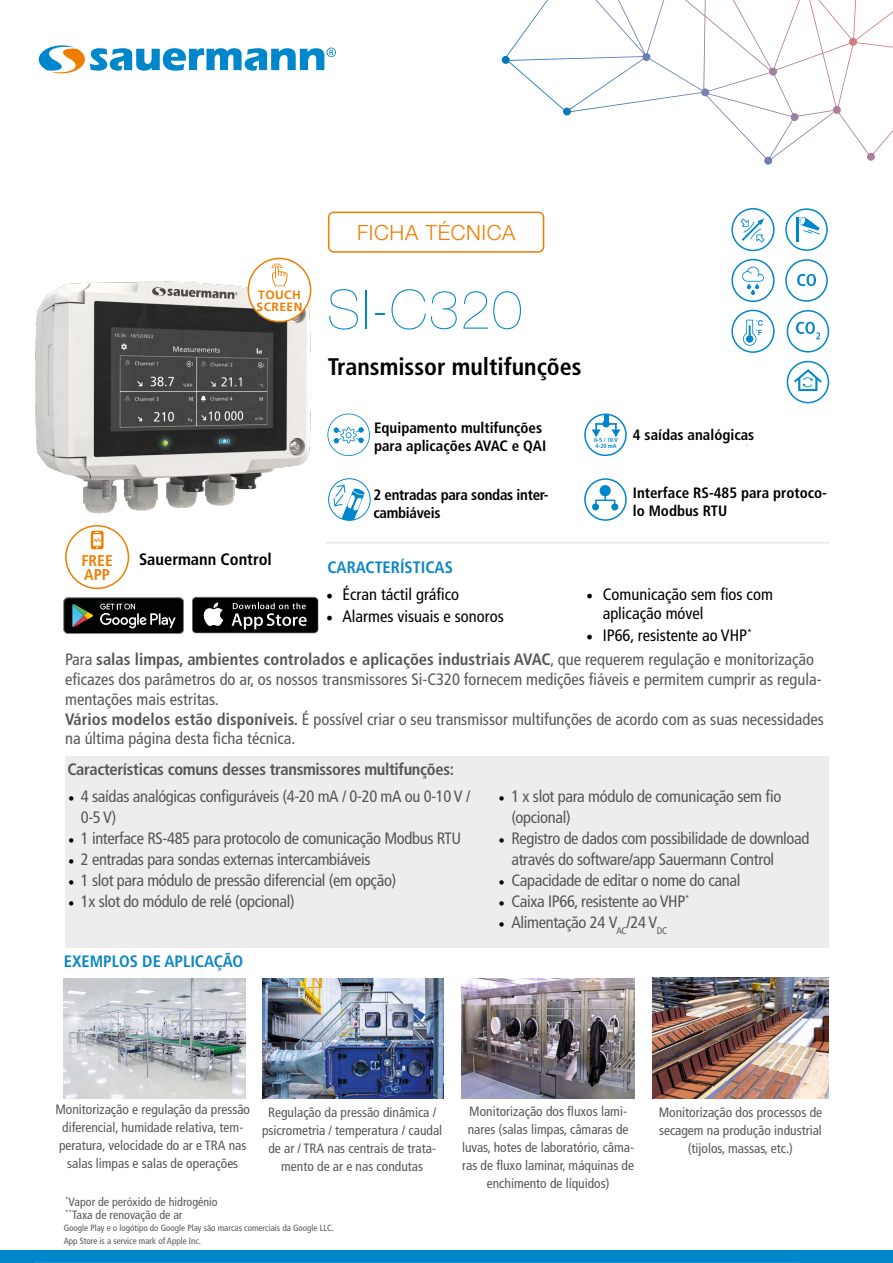
<style>
.page{position:relative;width:893px;height:1263px;background:#fff}
.page>*{position:absolute;margin:0;border:0;box-sizing:border-box;transform-origin:0 0}
.t1{font:200 54px "Helvetica Neue LT Std";letter-spacing:.03em;color:#0086ca}
.t2{font:700 condensed 24px "Frutiger LT Std";color:#000}
.t3{font:300 21px "Helvetica Neue LT Std";letter-spacing:.03em;color:#ef7d00}
.t4{font:condensed 16.5px/21px "Frutiger LT Std";letter-spacing:-.02em;color:#575756}
.t5{font:condensed 16.5px/19.8px "Frutiger LT Std";color:#575756}
.t6{font:condensed 16.5px/19.8px "Frutiger LT Std";color:#000}
.t7{font:700 condensed 16.5px "Frutiger LT Std";letter-spacing:-.02em;color:#575756}
.t8{font:700 condensed 16.5px "Frutiger LT Std";color:#0b86c8}
.t9{font:700 condensed 16.5px "Frutiger LT Std";color:#000}
.t10{font:700 condensed 15.6px "Frutiger LT Std";color:#ef7d00}
.t11{font:700 condensed 15px/18px "Frutiger LT Std";color:#000}
.t12{font:700 condensed 15px/18px "Frutiger LT Std";letter-spacing:-.02em;color:#000}
.t13{font:condensed 13.5px/18px "Frutiger LT Std";color:#575756;text-align:center}
.t14{font:condensed 12px/13.5px "Frutiger LT Std";color:#575756}
.t15{font:700 12px/12px "Frutiger LT Std";letter-spacing:.04em;color:#ef7d00}
.t16{font:condensed 9px/12.6px "Frutiger LT Std";color:#575756}
.t17{font:700 condensed 6px/6px "Frutiger LT Std";color:#0086ca}
.s1{font-family:"Minion Pro";font-stretch:normal;font-size:18px}
.s2{font-weight:700}
.s3{font-family:"Minion Pro";font-stretch:normal;color:#000}
</style>
<div class="page">
<img style="left:35px;top:268px;width:296px;height:259px">
<div style="left:65px;top:756px;width:763px;height:191px;background:#ededed"></div>
<svg style="left:502px;top:0;width:391px;height:165px"></svg>
<div style="left:0;top:1251px;width:893px;height:12px;background:#0086ca"></div>
<hr style="left:325px;top:542px;width:504px;height:1px;background:#dadada">
<div style="left:328px;top:212px;width:216px;height:41px;border:2px solid #ef7d00;border-radius:5px"></div>
<hr style="left:34px;top:1262px;width:765px;height:1px;background:#dadada">
<div style="left:584px;top:414px;width:43px;height:42px;border:2px solid #0086ca;border-radius:50%"></div>
<hr style="left:604px;top:414px;width:4px;height:10px;background:#0086ca">
<div style="left:602px;top:420px;width:8px;height:7px;background:#0086ca;border-radius:50%"></div>
<svg style="left:591px;top:423px;width:30px;height:14px"></svg>
<svg style="left:38px;top:45px;width:298px;height:29px"></svg>
<div style="left:248px;top:258px;width:63px;height:64px;background:#fff;border-radius:50%"></div>
<div style="left:248px;top:258px;width:63px;height:64px;border:2px solid #ef7d00;border-radius:50%"></div>
<svg style="left:271px;top:263px;width:16px;height:23px"></svg>
<div style="left:584px;top:478px;width:43px;height:43px;border:2px solid #0086ca;border-radius:50%"></div>
<div style="left:592px;top:503px;width:7px;height:7px;border:2px solid #0086ca;border-radius:50%"></div>
<div style="left:601px;top:486px;width:9px;height:9px;background:#0086ca;border-radius:50%"></div>
<div style="left:600px;top:485px;width:11px;height:11px;border:2px solid #0086ca;border-radius:50%"></div>
<div style="left:611px;top:503px;width:7px;height:7px;border:2px solid #0086ca;border-radius:50%"></div>
<svg style="left:593px;top:495px;width:24px;height:14px"></svg>
<svg style="left:327px;top:414px;width:43px;height:42px"></svg>
<div style="left:328px;top:478px;width:43px;height:43px;border:1px solid #0086ca;border-radius:50%"></div>
<svg style="left:333px;top:484px;width:32px;height:36px"></svg>
<div style="left:731px;top:208px;width:44px;height:43px;border:2px solid #0086ca;border-radius:50%"></div>
<svg style="left:740px;top:218px;width:24px;height:25px"></svg>
<div style="left:731px;top:310px;width:44px;height:43px;border:2px solid #0086ca;border-radius:50%"></div>
<svg style="left:743px;top:320px;width:20px;height:26px"></svg>
<div style="left:746px;top:335px;width:7px;height:8px;background:#0087cc;border-radius:50%"></div>
<div style="left:785px;top:208px;width:43px;height:43px;border:2px solid #0086ca;border-radius:50%"></div>
<hr style="left:796px;top:217px;width:2px;height:25px;background:#0086ca">
<svg style="left:798px;top:217px;width:22px;height:17px"></svg>
<div style="left:731px;top:259px;width:44px;height:43px;border:2px solid #0086ca;border-radius:50%"></div>
<svg style="left:742px;top:267px;width:22px;height:28px"></svg>
<div style="left:787px;top:310px;width:42px;height:42px;border:2px solid #0086ca;border-radius:50%"></div>
<svg style="left:796px;top:322px;width:24px;height:17px"></svg>
<div style="left:785px;top:259px;width:43px;height:43px;border:2px solid #0086ca;border-radius:50%"></div>
<svg style="left:797px;top:274px;width:19px;height:12px"></svg>
<div style="left:787px;top:361px;width:42px;height:42px;border:2px solid #0086ca;border-radius:50%"></div>
<svg style="left:794px;top:369px;width:28px;height:22px"></svg>
<div style="left:65px;top:525px;width:64px;height:64px;border:2px solid #ef7d00;border-radius:50%"></div>
<svg style="left:91px;top:531px;width:13px;height:18px"></svg>
<svg style="left:63px;top:597px;width:121px;height:37px;background:#2b2d2c"></svg>
<svg style="left:192px;top:597px;width:127px;height:37px;background:#363636"></svg>
<img style="left:652px;top:977px;width:176px;height:122px">
<img style="left:461px;top:978px;width:173px;height:121px">
<img style="left:63px;top:979px;width:183px;height:120px">
<img style="left:263px;top:978px;width:181px;height:121px">
<p class="t15" style="left:257px;top:289px;width:47px">TOUCH<br>SCREEN</p>
<p class="t10" style="left:81px;top:551px;width:33px">FREE</p>
<p class="t9" style="left:139px;top:549px;width:134px">Sauermann Control</p>
<p class="t10" style="left:84px;top:565px;width:27px">APP</p>
<h3 class="t3" style="left:357px;top:220px;width:160px">FICHA TÉCNICA</h3>
<h1 class="t1" style="left:327px;top:278px;width:196px">SI-C320</h1>
<h2 class="t2" style="left:328px;top:352px;width:255px">Transmissor multifunções</h2>
<p class="t11" style="left:374px;top:419px;width:174px">Equipamento multifunções para aplicações AVAC e QAI</p>
<p class="t12" style="left:373px;top:486px;width:176px">2 entradas para sondas inter&shy;cambiáveis</p>
<p class="t17" style="left:594px;top:437px;width:25px">0-5 / 10 V<br>4-20 mA</p>
<p class="t11" style="left:633px;top:426px;width:123px">4 saídas analógicas</p>
<p class="t11" style="left:633px;top:483px;width:195px">Interface RS-485 para protoco&shy;lo Modbus RTU</p>
<p class="t8" style="left:327px;top:557px;width:127px">CARACTERÍSTICAS</p>
<p class="t6" style="left:326px;top:584px;width:135px"><span class="s1">•</span> Écran táctil gráfico</p>
<p class="t6" style="left:326px;top:606px;width:179px"><span class="s1">•</span> Alarmes visuais e sonoros</p>
<p class="t6" style="left:603px;top:584px;width:172px;text-indent:-16px"><span class="s1">•</span> Comunicação sem fios com aplicação móvel</p>
<p class="t6" style="left:586px;top:626px;width:167px"><span class="s1">•</span> IP66, resistente ao VHP<sup>*</sup></p>
<p class="t5" style="left:65px;top:650px;width:760px">Para <span class="s2">salas limpas, ambientes controlados e aplicações industriais AVAC</span>, que requerem regulação e monitorização eficazes dos parâmetros do ar, os nossos transmissores Si-C320 fornecem medições fiáveis e permitem cumprir as regula&shy;mentações mais estritas.<br><span class="s2">Vários modelos estão disponíveis.</span> É possível criar o seu transmissor multifunções de acordo com as suas necessidades na última página desta ficha técnica.</p>
<p class="t7" style="left:67px;top:759px;width:388px">Características comuns desses transmissores multifunções:</p>
<p class="t4" style="left:81px;top:786px;width:391px;text-indent:-13px"><span class="s3">•</span> 4 saídas analógicas configuráveis (4-20 mA / 0-20 mA ou 0-10 V /<br>0-5 V)</p>
<p class="t4" style="left:68px;top:828px;width:395px"><span class="s3">•</span> 1 interface RS-485 para protocolo de comunicação Modbus RTU</p>
<p class="t4" style="left:68px;top:849px;width:304px"><span class="s3">•</span> 2 entradas para sondas externas intercambiáveis</p>
<p class="t4" style="left:68px;top:870px;width:330px"><span class="s3">•</span> 1 slot para módulo de pressão diferencial (em opção)</p>
<p class="t4" style="left:68px;top:891px;width:228px"><span class="s3">•</span> 1x slot do módulo de relé (opcional)</p>
<p class="t8" style="left:64px;top:951px;width:181px">EXEMPLOS DE APLICAÇÃO</p>
<p class="t4" style="left:511px;top:786px;width:271px;text-indent:-13px"><span class="s3">•</span> 1 x slot para módulo de comunicação sem fio (opcional)</p>
<p class="t4" style="left:511px;top:828px;width:300px;text-indent:-13px"><span class="s3">•</span> Registro de dados com possibilidade de download através do software/app Sauermann Control</p>
<p class="t4" style="left:499px;top:870px;width:243px"><span class="s3">•</span> Capacidade de editar o nome do canal</p>
<p class="t4" style="left:499px;top:891px;width:193px"><span class="s3">•</span> Caixa IP66, resistente ao VHP<sup>*</sup></p>
<p class="t4" style="left:499px;top:912px;width:170px"><span class="s3">•</span> Alimentação 24 V<sub>AC</sub>/24 V<sub>DC</sub></p>
<p class="t13" style="left:55px;top:1100px;width:196px">Monitorização e regulação da pressão diferencial, humidade relativa, tem&shy;peratura, velocidade do ar e TRA nas salas limpas e salas de operações</p>
<p class="t13" style="left:262px;top:1103px;width:182px">Regulação da pressão dinâmica / psicrometria / temperatura / caudal de ar / TRA nas centrais de trata&shy;mento de ar e nas condutas</p>
<p class="t14" style="left:65px;top:1195px;width:154px"><sup>*</sup>Vapor de peróxido de hidrogénio <sup>**</sup>Taxa de renovação de ar</p>
<p class="t16" style="left:64px;top:1222px;width:272px">Google Play e o logótipo do Google Play são marcas comerciais da Google LLC.<br>App Store is a service mark of Apple Inc.</p>
<p class="t13" style="left:462px;top:1102px;width:174px">Monitorização dos fluxos lami&shy;nares (salas limpas, câmaras de luvas, hotes de laboratório, câma&shy;ras de fluxo laminar, máquinas de enchimento de líquidos)</p>
<p class="t13" style="left:659px;top:1103px;width:165px">Monitorização dos processos de secagem na produção industrial (tijolos, massas, etc.)</p>
</div>
